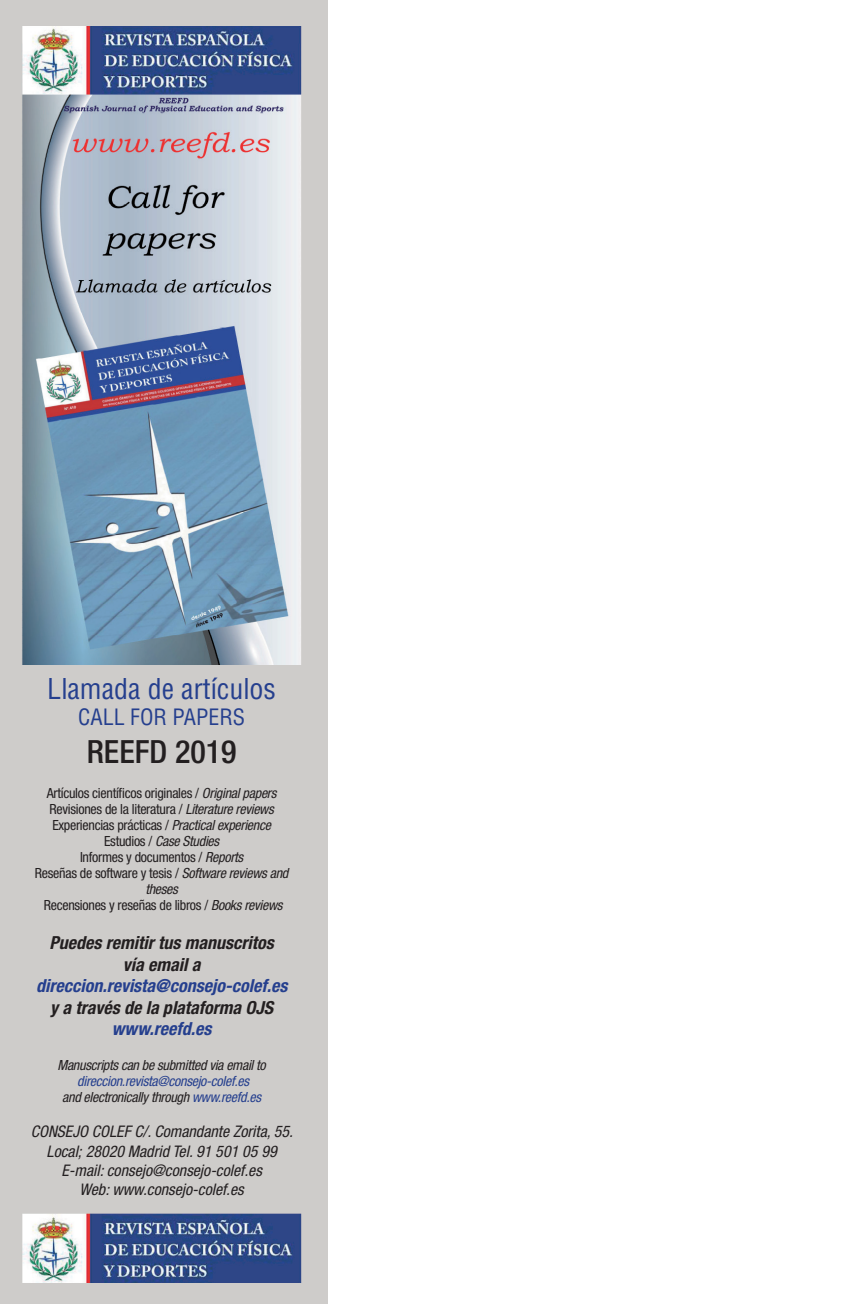
<style>
.page{position:relative;width:851px;height:1304px;background:#fff}
.page>*{position:absolute;margin:0;border:0;box-sizing:border-box;transform-origin:0 0}
.t1{font:500 condensed 32px "Helvetica Neue";color:#231f20}
.t2{font:condensed 28px "Helvetica";color:#253f8e}
.t3{font:condensed 22px "Helvetica";color:#253f8e}
.t4{font:italic 700 condensed 18px/21.6px "Helvetica Neue";color:#231f20;text-align:center}
.t5{font:italic 700 condensed 18px "Helvetica Neue";color:#253f8e}
.t6{font:italic condensed 16px/19.2px "Helvetica Neue";color:#231f20;text-align:center}
.t7{font:condensed 14px/16px "Helvetica Neue";letter-spacing:-.02em;color:#231f20;text-align:center}
.t8{font:italic condensed 14px/16px "Helvetica Neue";letter-spacing:-.02em;color:#253f8e;text-align:center}
.t9{font:italic condensed 14px "Helvetica Neue";letter-spacing:-.02em;color:#231f20}
.s1{font-style:italic}
.s2{color:#231f20}
</style>
<div class="page">
<div style="left:0;top:0;width:327px;height:1304px;background:#ceccca"></div>
<img style="left:22px;top:27px;width:279px;height:637px">
<img style="left:22px;top:1213px;width:279px;height:70px">
<h2 class="t2" style="left:47px;top:671px;width:230px">Llamada de artículos</h2>
<h3 class="t3" style="left:78px;top:704px;width:168px">CALL FOR PAPERS</h3>
<h1 class="t1" style="left:87px;top:733px;width:151px">REEFD 2019</h1>
<p class="t7" style="left:35px;top:785px;width:255px">Artículos científicos originales / <span class="s1">Original papers </span>Revisiones de la literatura / <span class="s1">Literature reviews </span>Experiencias prácticas / <span class="s1">Practical experience </span>Estudios / <span class="s1">Case Studies<br></span>Informes y documentos / <span class="s1">Reports<br></span>Reseñas de software y tesis / <span class="s1">Software reviews and theses<br></span>Recensiones y reseñas de libros / <span class="s1">Books reviews</span></p>
<p class="t4" style="left:50px;top:931px;width:226px">Puedes remitir tus manuscritos vía email a</p>
<p class="t5" style="left:36px;top:975px;width:253px">direccion.revista@consejo-colef.es</p>
<p class="t4" style="left:50px;top:996px;width:225px">y a través de la plataforma OJS</p>
<p class="t5" style="left:112px;top:1018px;width:101px">www.reefd.es</p>
<p class="t9" style="left:57px;top:1057px;width:210px">Manuscripts can be submitted via email to</p>
<p class="t8" style="left:62px;top:1073px;width:200px">direccion.revista@consejo-colef.es<br><span class="s2">and electronically through</span> www.reefd.es</p>
<p class="t6" style="left:31px;top:1122px;width:264px">CONSEJO COLEF C/. Comandante Zorita, 55.<br>Local; 28020 Madrid Tel. 91 501 05 99<br>E-mail: consejo@consejo-colef.es<br>Web: www.consejo-colef.es</p>
</div>
